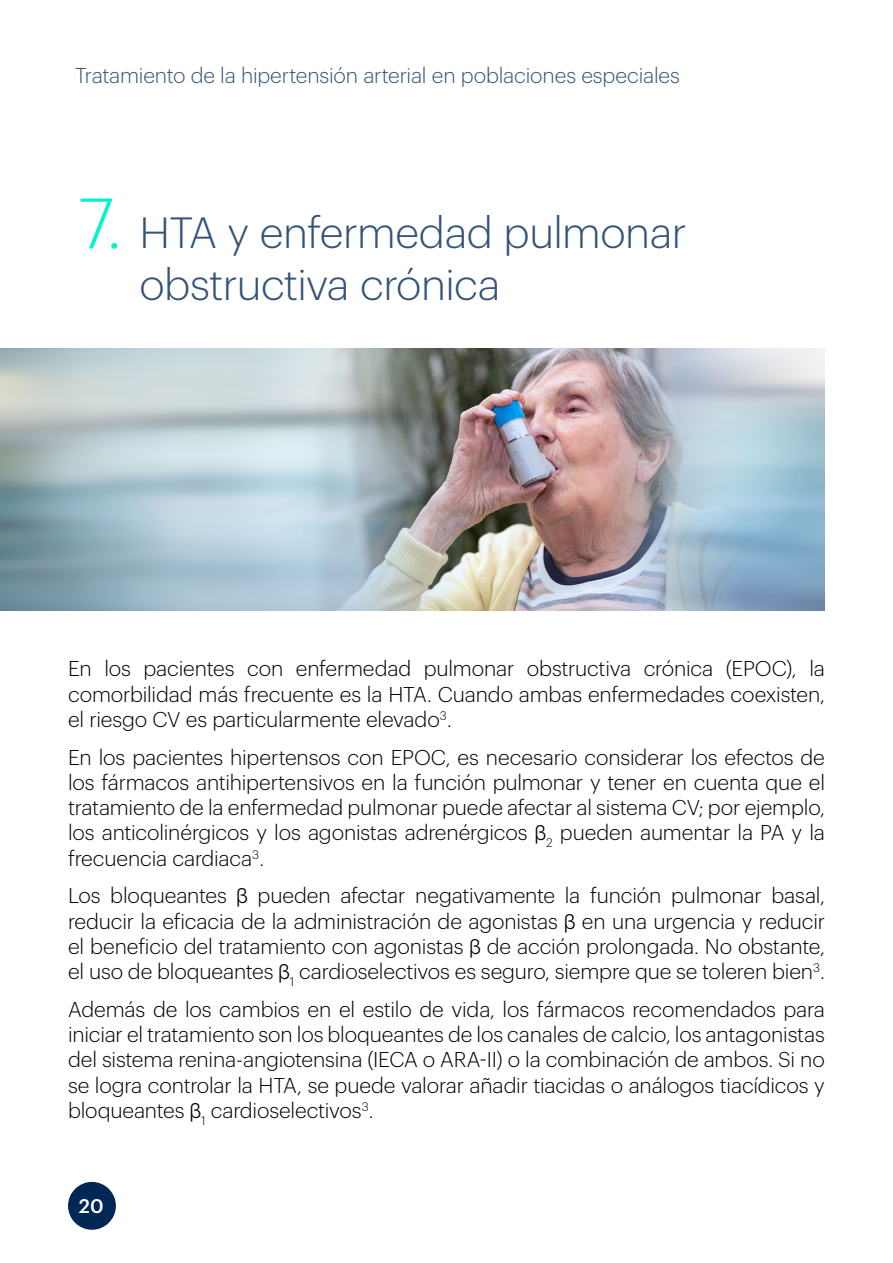
<style>
.page{position:relative;width:893px;height:1263px;background:#fff}
.page>*{position:absolute;margin:0;border:0;box-sizing:border-box;transform-origin:0 0}
.t1{font:300 42.75px/51.3px "Graphik";letter-spacing:-.015em;color:#335377}
.t2{font:300 21px/25.2px "Graphik";letter-spacing:-.005em;color:#000;text-align:justify}
.t3{font:300 21px "Graphik";letter-spacing:-.005em;color:#335377}
.t4{font:500 19.35px "Graphik";color:#fff}
.s1{font-size:69.75px;color:#00f5ca}
.s2{font-family:"SF Pro";font-weight:400}
</style>
<div class="page">
<div style="left:68px;top:1182px;width:48px;height:48px;background:#002855;border-radius:50%"></div>
<img style="left:0;top:349px;width:825px;height:261px">
<p class="t3" style="left:75px;top:60px;width:606px">Tratamiento de la hipertensión arterial en poblaciones especiales</p>
<h1 class="t1" style="left:139px;top:204px;width:549px;text-indent:-61px"><span class="s1">7.</span> HTA y enfermedad pulmonar obstructiva crónica</h1>
<p class="t2" style="left:68px;top:654px;width:758px">En los pacientes con enfermedad pulmonar obstructiva crónica (EPOC), la comorbilidad más frecuente es la HTA. Cuando ambas enfermedades coexisten, el riesgo CV es particularmente elevado<sup>3</sup>.</p>
<p class="t2" style="left:68px;top:743px;width:758px">En los pacientes hipertensos con EPOC, es necesario considerar los efectos de los fármacos antihipertensivos en la función pulmonar y tener en cuenta que el tratamiento de la enfermedad pulmonar puede afectar al sistema CV; por ejemplo, los anticolinérgicos y los agonistas adrenérgicos <span class="s2">β</span><sub>2</sub> pueden aumentar la PA y la frecuencia cardiaca<sup>3</sup>.</p>
<p class="t2" style="left:68px;top:882px;width:758px">Los bloqueantes <span class="s2">β</span> pueden afectar negativamente la función pulmonar basal, reducir la eficacia de la administración de agonistas <span class="s2">β</span> en una urgencia y reducir el beneficio del tratamiento con agonistas <span class="s2">β</span> de acción prolongada. No obstante, el uso de bloqueantes <span class="s2">β</span><sub>1</sub> cardioselectivos es seguro, siempre que se toleren bien<sup>3</sup>.</p>
<p class="t2" style="left:68px;top:995px;width:758px">Además de los cambios en el estilo de vida, los fármacos recomendados para iniciar el tratamiento son los bloqueantes de los canales de calcio, los antagonistas del sistema renina-angiotensina (IECA o ARA-II) o la combinación de ambos. Si no se logra controlar la HTA, se puede valorar añadir tiacidas o análogos tiacídicos y bloqueantes <span class="s2">β</span><sub>1</sub> cardioselectivos<sup>3</sup>.</p>
<p class="t4" style="left:79px;top:1191px;width:26px">20</p>
</div>
